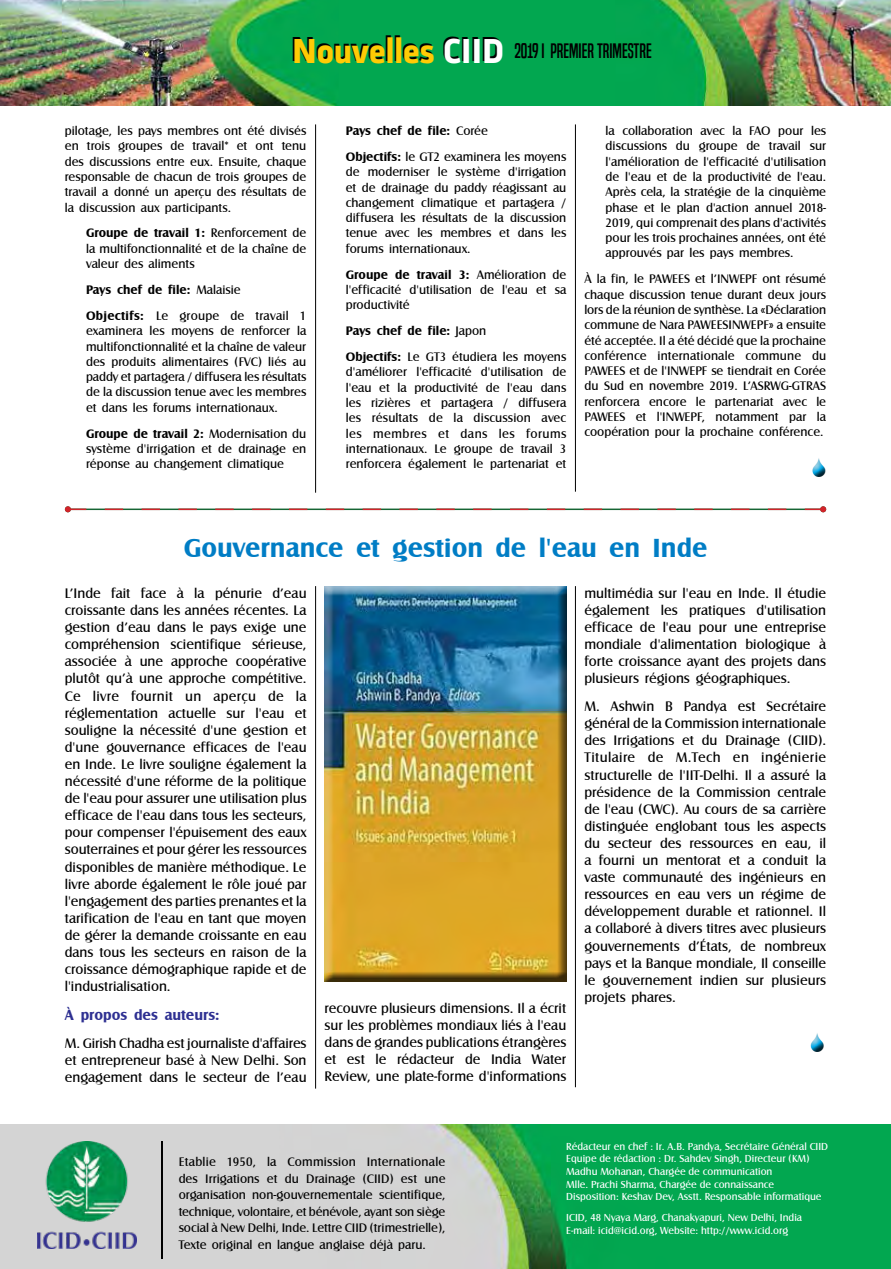
<style>
.page{position:relative;width:891px;height:1269px;background:#fff}
.page>*{position:absolute;margin:0;border:0;box-sizing:border-box;transform-origin:0 0}
.t1{font:700 36px "Alstom";color:#ffcb05}
.t2{font:700 27px "Castle T";color:#007dc5}
.t3{font:19.5px "Built Titling Rg";color:#000}
.t4{font:700 15px "Castle T";color:#2e3092}
.t5{font:14.25px/17.1px "Castle T";color:#000;text-align:justify}
.t6{font:12.75px/15.3px "Castle T";color:#000;text-align:justify}
.t7{font:12.75px/26px "Castle T";letter-spacing:.02em;color:#000}
.t8{font:10.5px/12.6px "Castle T";color:#fff}
.s1{color:#fff}
.s2{font-weight:700}
</style>
<div class="page">
<img style="left:0;top:0;width:891px;height:105px">
<img style="left:0;top:1124px;width:891px;height:145px">
<img style="left:38px;top:1141px;width:99px;height:83px">
<img style="left:38px;top:1228px;width:99px;height:21px">
<hr style="left:161px;top:1141px;width:1px;height:118px;background:#000">
<svg style="left:65px;top:506px;width:761px;height:6px"></svg>
<div style="left:323px;top:586px;width:244px;height:395px;background:#000;opacity:.75"></div>
<hr style="left:575px;top:124px;width:1px;height:368px;background:#000">
<hr style="left:575px;top:586px;width:1px;height:501px;background:#000">
<hr style="left:315px;top:124px;width:1px;height:369px;background:#000">
<hr style="left:315px;top:586px;width:1px;height:503px;background:#000">
<svg style="left:812px;top:458px;width:13px;height:19px"></svg>
<svg style="left:811px;top:1033px;width:13px;height:19px"></svg>
<h1 class="t1" style="left:292px;top:26px;width:213px">Nouvelles <span class="s1">CIID</span></h1>
<h3 class="t3" style="left:514px;top:40px;width:139px">2019 I PREMIER TRIMESTRE</h3>
<p class="t6" style="left:65px;top:123px;width:243px">pilotage, les pays membres ont été divisés en trois groupes de travail* et ont tenu des discussions entre eux. Ensuite, chaque responsable de chacun de trois groupes de travail a donné un aperçu des résultats de la discussion aux participants.</p>
<p class="t6" style="left:86px;top:226px;width:222px"><span class="s2">Groupe de travail 1:</span> Renforcement de la multifonctionnalité et de la chaîne de valeur des aliments</p>
<p class="t7" style="left:86px;top:277px;width:222px"><span class="s2">Pays chef de file:</span> Malaisie<br><span class="s2">Objectifs:</span> Le groupe de travail 1</p>
<p class="t6" style="left:86px;top:324px;width:222px">examinera les moyens de renforcer la multifonctionnalité et la chaîne de valeur des produits alimentaires (FVC) liés au paddy et partagera / diffusera les résultats de la discussion tenue avec les membres et dans les forums internationaux.</p>
<p class="t6" style="left:86px;top:426px;width:222px"><span class="s2">Groupe de travail 2:</span> Modernisation du système d'irrigation et de drainage en réponse au changement climatique</p>
<p class="t6" style="left:346px;top:118px;width:222px;line-height:26px"><span class="s2">Pays chef de file:</span> Corée<br><span class="s2">Objectifs:</span> le GT2 examinera les moyens</p>
<p class="t6" style="left:346px;top:165px;width:222px">de moderniser le système d'irrigation et de drainage du paddy réagissant au changement climatique et partagera / diffusera les résultats de la discussion tenue avec les membres et dans les forums internationaux.</p>
<p class="t6" style="left:346px;top:267px;width:222px"><span class="s2">Groupe de travail 3:</span> Amélioration de l'efficacité d'utilisation de l'eau et sa productivité</p>
<p class="t6" style="left:346px;top:318px;width:222px;line-height:26px"><span class="s2">Pays chef de file:</span> Japon<br><span class="s2">Objectifs:</span> Le GT3 étudiera les moyens</p>
<p class="t6" style="left:346px;top:365px;width:222px">d'améliorer l'efficacité d'utilisation de l'eau et la productivité de l'eau dans les rizières et partagera / diffusera les résultats de la discussion avec les membres et dans les forums internationaux. Le groupe de travail 3 renforcera également le partenariat et</p>
<p class="t6" style="left:606px;top:123px;width:222px">la collaboration avec la FAO pour les discussions du groupe de travail sur l'amélioration de l'efficacité d'utilisation de l'eau et de la productivité de l'eau.<br>Après cela, la stratégie de la cinquième phase et le plan d'action annuel 2018- 2019, qui comprenait des plans d'activités pour les trois prochaines années, ont été approuvés par les pays membres.</p>
<p class="t6" style="left:584px;top:272px;width:243px">À la fin, le PAWEES et l’INWEPF ont résumé chaque discussion tenue durant deux jours lors de la réunion de synthèse. La «Déclaration commune de Nara PAWEESINWEPF» a ensuite été acceptée. Il a été décidé que la prochaine conférence internationale commune du PAWEES et de l'INWEPF se tiendrait en Corée du Sud en novembre 2019. L’ASRWG-GTRAS renforcera encore le partenariat avec le PAWEES et l'INWEPF, notamment par la coopération pour la prochaine conférence.</p>
<h2 class="t2" style="left:184px;top:533px;width:525px">Gouvernance et gestion de l'eau en Inde</h2>
<p class="t5" style="left:65px;top:585px;width:243px">L’Inde fait face à la pénurie d’eau croissante dans les années récentes. La gestion d’eau dans le pays exige une compréhension scientifique sérieuse, associée à une approche coopérative plutôt qu’à une approche compétitive.<br>Ce livre fournit un aperçu de la réglementation actuelle sur l'eau et souligne la nécessité d'une gestion et d'une gouvernance efficaces de l'eau en Inde. Le livre souligne également la nécessité d'une réforme de la politique de l'eau pour assurer une utilisation plus efficace de l'eau dans tous les secteurs, pour compenser l'épuisement des eaux souterraines et pour gérer les ressources disponibles de manière méthodique. Le livre aborde également le rôle joué par l'engagement des parties prenantes et la tarification de l'eau en tant que moyen de gérer la demande croissante en eau dans tous les secteurs en raison de la croissance démographique rapide et de l'industrialisation.</p>
<p class="t4" style="left:65px;top:1006px;width:156px">À propos des auteurs:</p>
<p class="t5" style="left:65px;top:1035px;width:243px">M. Girish Chadha est journaliste d'affaires et entrepreneur basé à New Delhi. Son engagement dans le secteur de l’eau</p>
<p class="t5" style="left:325px;top:1000px;width:243px">recouvre plusieurs dimensions. Il a écrit sur les problèmes mondiaux liés à l'eau dans de grandes publications étrangères et est le rédacteur de India Water Review, une plate-forme d'informations</p>
<p class="t5" style="left:584px;top:585px;width:243px">multimédia sur l'eau en Inde. Il étudie également les pratiques d'utilisation efficace de l'eau pour une entreprise mondiale d'alimentation biologique à forte croissance ayant des projets dans plusieurs régions géographiques.</p>
<p class="t5" style="left:584px;top:698px;width:243px">M. Ashwin B Pandya est Secrétaire général de la Commission internationale des Irrigations et du Drainage (CIID).<br>Titulaire de M.Tech en ingénierie structurelle de l'IIT-Delhi. Il a assuré la présidence de la Commission centrale de l'eau (CWC). Au cours de sa carrière distinguée englobant tous les aspects du secteur des ressources en eau, il a fourni un mentorat et a conduit la vaste communauté des ingénieurs en ressources en eau vers un régime de développement durable et rationnel. Il a collaboré à divers titres avec plusieurs gouvernements d’États, de nombreux pays et la Banque mondiale, Il conseille le gouvernement indien sur plusieurs projets phares.</p>
<p class="t6" style="left:179px;top:1154px;width:268px;line-height:16.5px">Etablie 1950, la Commission Internationale des Irrigations et du Drainage (CIID) est une organisation non-gouvernementale scientifique, technique, volontaire, et bénévole, ayant son siège social à New Delhi, Inde. Lettre CIID (trimestrielle), Texte original en langue anglaise déjà paru.</p>
<p class="t8" style="left:566px;top:1140px;width:263px">Rédacteur en chef : Ir. A.B. Pandya, Secrétaire Général CIID Equipe de rédaction : Dr. Sahdev Singh, Directeur (KM)<br>Madhu Mohanan, Chargée de communication<br>Mlle. Prachi Sharma, Chargée de connaissance Disposition: Keshav Dev, Asstt. Responsable informatique</p>
<p class="t8" style="left:566px;top:1212px;width:237px">ICID, 48 Nyaya Marg, Chanakyapuri, New Delhi, India<br>E-mail: icid@icid.org, Website: http://www.icid.org</p>
</div>
